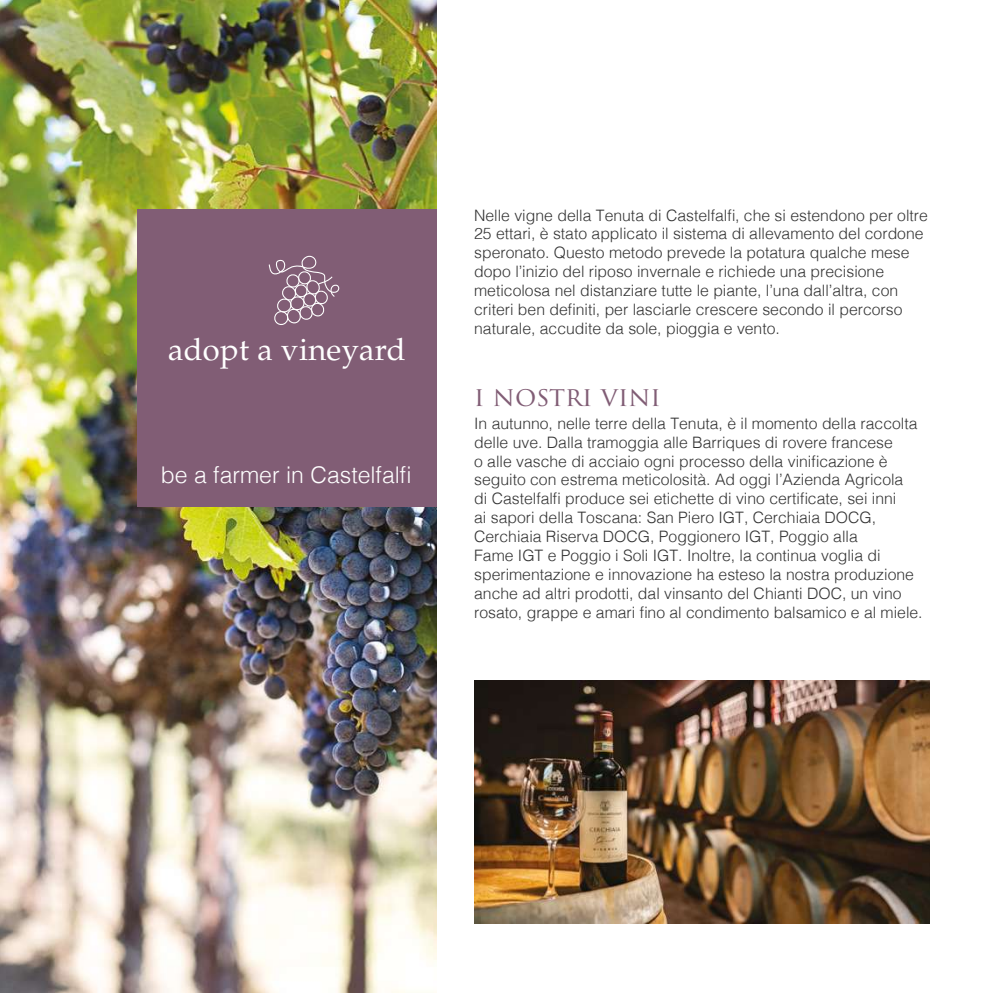
<style>
.page{position:relative;width:993px;height:993px;background:#fff}
.page>*{position:absolute;margin:0;border:0;box-sizing:border-box;transform-origin:0 0}
.t1{font:30.8px "Palatino";letter-spacing:.01em;color:#fff}
.t2{font:26.25px "Trajan Pro 3";letter-spacing:-.005em;color:#815d75}
.t3{font:300 22.93px "Helvetica";color:#fff}
.t4{font:300 15.75px/18.9px "Helvetica";color:#333}
</style>
<div class="page">
<img style="left:0;top:0;width:437px;height:992px">
<img style="left:474px;top:680px;width:455px;height:243px">
<div style="left:137px;top:209px;width:300px;height:297px;background:#815d75"></div>
<svg style="left:269px;top:255px;width:70px;height:70px"></svg>
<h1 class="t1" style="left:168px;top:332px;width:239px">adopt a vineyard</h1>
<h3 class="t3" style="left:161px;top:455px;width:252px">be a farmer in Castelfalfi</h3>
<p class="t4" style="left:474px;top:204px;width:455px">Nelle vigne della Tenuta di Castelfalfi, che si estendono per oltre 25 ettari, è stato applicato il sistema di allevamento del cordone speronato. Questo metodo prevede la potatura qualche mese dopo l’inizio del riposo invernale e richiede una precisione meticolosa nel distanziare tutte le piante, l’una dall’altra, con criteri ben definiti, per lasciarle crescere secondo il percorso naturale, accudite da sole, pioggia e vento.</p>
<h2 class="t2" style="left:474px;top:378px;width:188px">I NOSTRI VINI</h2>
<p class="t4" style="left:474px;top:412px;width:450px">In autunno, nelle terre della Tenuta, è il momento della raccolta delle uve. Dalla tramoggia alle Barriques di rovere francese<br>o alle vasche di acciaio ogni processo della vinificazione è seguito con estrema meticolosità. Ad oggi l’Azienda Agricola<br>di Castelfalfi produce sei etichette di vino certificate, sei inni<br>ai sapori della Toscana: San Piero IGT, Cerchiaia DOCG, Cerchiaia Riserva DOCG, Poggionero IGT, Poggio alla<br>Fame IGT e Poggio i Soli IGT. Inoltre, la continua voglia di sperimentazione e innovazione ha esteso la nostra produzione anche ad altri prodotti, dal vinsanto del Chianti DOC, un vino rosato, grappe e amari fino al condimento balsamico e al miele.</p>
</div>
